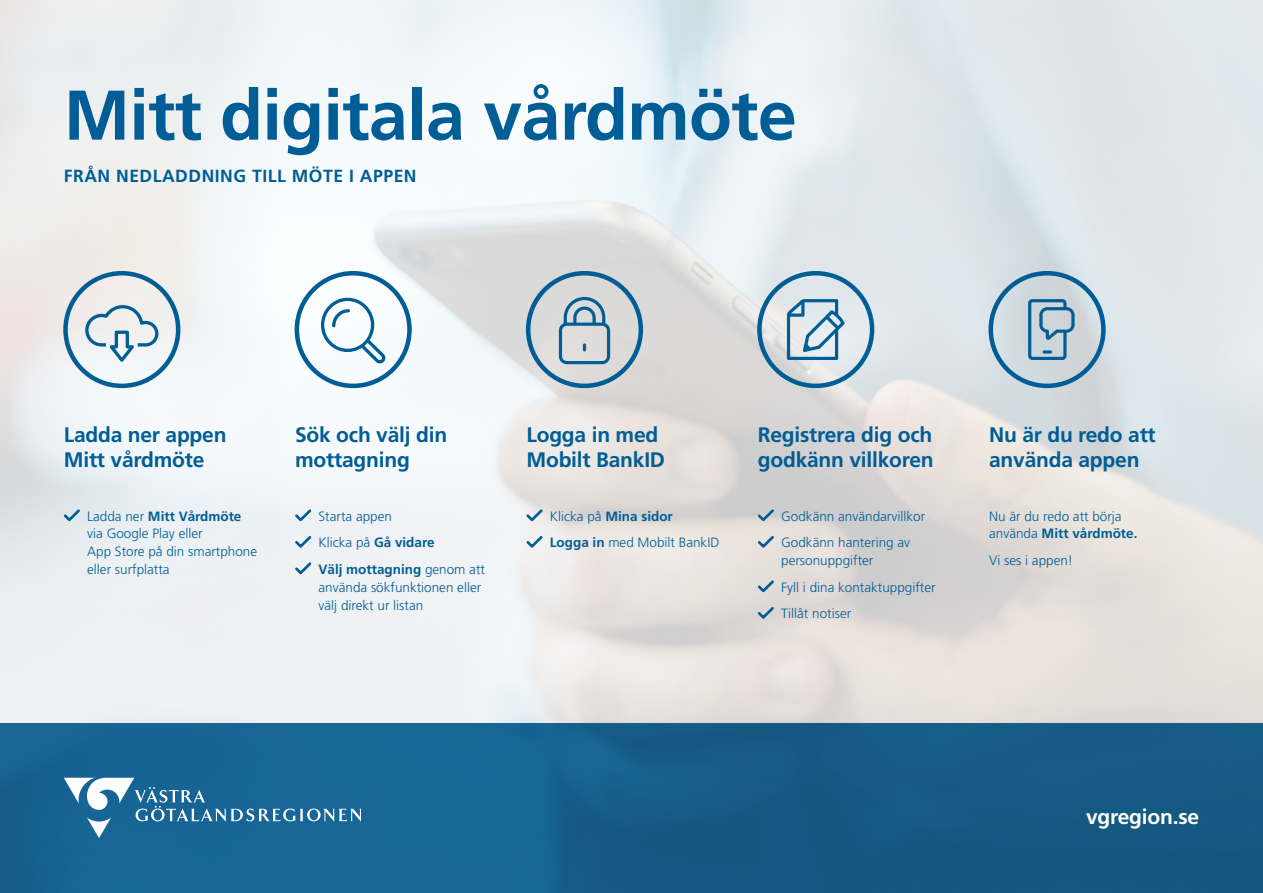
<style>
.page{position:relative;width:1263px;height:893px;background:#fff}
.page>*{position:absolute;margin:0;border:0;box-sizing:border-box;transform-origin:0 0}
.t1{font:700 70.2px "Frutiger";letter-spacing:-.01em;color:#005d95}
.t2{font:700 21px/25.2px "Frutiger";letter-spacing:-.01em;color:#005d95}
.t3{font:700 21px "Frutiger";letter-spacing:-.01em;color:#fff}
.t4{font:700 17.55px "Frutiger";letter-spacing:.03em;color:#005d95}
.t5{font:300 13.5px/26.5px "Frutiger";color:#005d95}
.s1{font-weight:700}
</style>
<div class="page">
<img style="left:0;top:0;width:1263px;height:723px">
<div style="left:0;top:723px;width:1263px;height:170px;background:linear-gradient(to right,#176799,#14567c)"></div>
<svg style="left:61px;top:507px;width:21px;height:17px"></svg>
<svg style="left:293px;top:507px;width:21px;height:17px"></svg>
<svg style="left:293px;top:533px;width:21px;height:17px"></svg>
<svg style="left:293px;top:560px;width:21px;height:17px"></svg>
<svg style="left:524px;top:507px;width:21px;height:17px"></svg>
<svg style="left:524px;top:533px;width:21px;height:17px"></svg>
<svg style="left:755px;top:507px;width:21px;height:17px"></svg>
<svg style="left:755px;top:533px;width:21px;height:17px"></svg>
<svg style="left:755px;top:578px;width:21px;height:17px"></svg>
<svg style="left:755px;top:604px;width:21px;height:17px"></svg>
<div style="left:526px;top:271px;width:117px;height:117px;border:4px solid #005d95;border-radius:50%"></div>
<div style="left:988px;top:271px;width:118px;height:117px;border:4px solid #005d95;border-radius:50%"></div>
<div style="left:757px;top:271px;width:117px;height:117px;border:4px solid #005d95;border-radius:50%"></div>
<div style="left:63px;top:271px;width:117px;height:117px;border:4px solid #005d95;border-radius:50%"></div>
<div style="left:295px;top:271px;width:117px;height:117px;border:4px solid #005d95;border-radius:50%"></div>
<svg style="left:1028px;top:299px;width:46px;height:61px;background:#8fb0c3"></svg>
<svg style="left:787px;top:299px;width:58px;height:61px;background:#a0bfd2"></svg>
<svg style="left:559px;top:297px;width:51px;height:67px;background:#a4bbc8"></svg>
<div style="left:321px;top:298px;width:53px;height:54px;border:3px solid #005d95;border-radius:50%"></div>
<svg style="left:330px;top:307px;width:22px;height:22px"></svg>
<svg style="left:358px;top:336px;width:31px;height:31px"></svg>
<svg style="left:84px;top:303px;width:76px;height:62px"></svg>
<svg style="left:64px;top:778px;width:297px;height:60px;background:#3579a3"></svg>
<h1 class="t1" style="left:64px;top:74px;width:735px">Mitt digitala vårdmöte</h1>
<p class="t4" style="left:64px;top:165px;width:354px">FRÅN NEDLADDNING TILL MÖTE I APPEN</p>
<h2 class="t2" style="left:64px;top:422px;width:164px">Ladda ner appen<br>Mitt vårdmöte</h2>
<p class="t5" style="left:87px;top:507px;width:172px;line-height:18px">Ladda ner <span class="s1">Mitt Vårdmöte </span>via Google Play eller<br>App Store på din smartphone eller surfplatta</p>
<h2 class="t2" style="left:295px;top:422px;width:154px">Sök och välj din mottagning</h2>
<p class="t5" style="left:318px;top:502px;width:168px">Starta appen<br>Klicka på <span class="s1">Gå vidare<br>Välj mottagning</span> genom att</p>
<p class="t5" style="left:318px;top:578px;width:164px;line-height:18px">använda sökfunktionen eller välj direkt ur listan</p>
<h2 class="t2" style="left:526px;top:422px;width:140px">Logga in med<br>Mobilt BankID</h2>
<p class="t5" style="left:550px;top:502px;width:171px">Klicka på <span class="s1">Mina sidor<br>Logga in</span> med Mobilt BankID</p>
<h2 class="t2" style="left:758px;top:422px;width:177px">Registrera dig och godkänn villkoren</h2>
<p class="t5" style="left:781px;top:502px;width:146px">Godkänn användarvillkor<br>Godkänn hantering av</p>
<p class="t5" style="left:781px;top:547px;width:156px">personuppgifter<br>Fyll i dina kontaktuppgifter<br>Tillåt notiser</p>
<h2 class="t2" style="left:989px;top:422px;width:168px">Nu är du redo att använda appen</h2>
<p class="t5" style="left:989px;top:507px;width:150px;line-height:18px">Nu är du redo att börja använda <span class="s1">Mitt vårdmöte.</span></p>
<p class="t5" style="left:989px;top:547px;width:86px">Vi ses i appen!</p>
<h2 class="t3" style="left:1086px;top:805px;width:115px">vgregion.se</h2>
</div>
